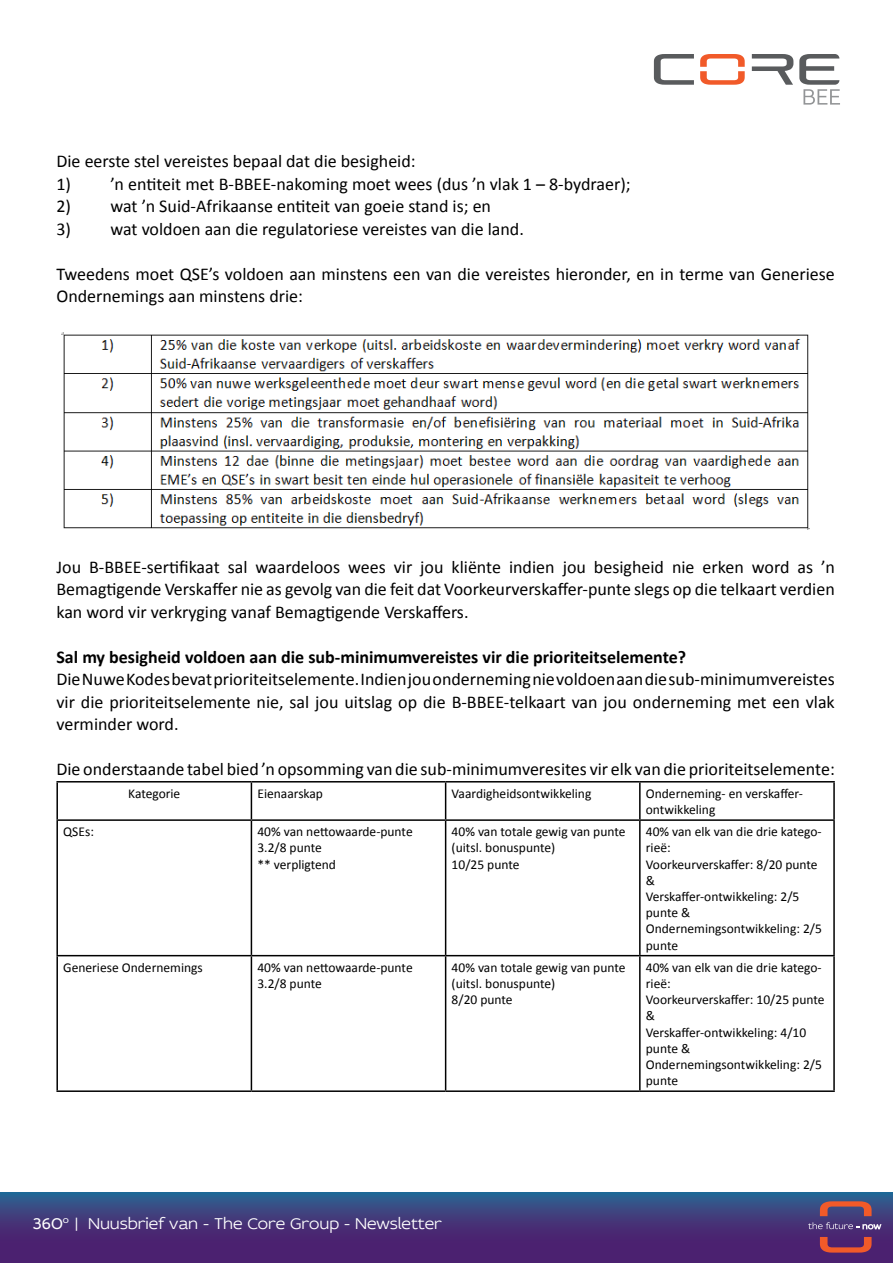
<style>
.page{position:relative;width:893px;height:1263px;background:#fff}
.page>*{position:absolute;margin:0;border:0;box-sizing:border-box;transform-origin:0 0}
.t1{font:18px/22.5px "Calibri";color:#000;text-align:justify}
.t2{font:700 18px "Calibri";color:#000}
.t3{font:300 16.5px "Idealist Sans";color:#fff}
.t4{font:13.5px/16.2px "Calibri";color:#000}
.s1{font-weight:400}
</style>
<div class="page">
<svg style="left:0;top:1193px;width:893px;height:70px;background:#423579"></svg>
<svg style="left:808px;top:1222px;width:73px;height:7px"></svg>
<svg style="left:820px;top:1201px;width:52px;height:15px"></svg>
<svg style="left:820px;top:1237px;width:52px;height:15px"></svg>
<hr style="left:56px;top:781px;width:195px;height:1px;background:#000">
<hr style="left:56px;top:782px;width:2px;height:37px;background:#000">
<hr style="left:251px;top:781px;width:195px;height:1px;background:#000">
<hr style="left:251px;top:782px;width:1px;height:37px;background:#000">
<hr style="left:446px;top:781px;width:194px;height:1px;background:#000">
<hr style="left:445px;top:782px;width:1px;height:37px;background:#000">
<hr style="left:640px;top:781px;width:195px;height:1px;background:#000">
<hr style="left:639px;top:782px;width:2px;height:37px;background:#000">
<hr style="left:833px;top:782px;width:2px;height:37px;background:#000">
<hr style="left:56px;top:819px;width:195px;height:2px;background:#000">
<hr style="left:56px;top:821px;width:2px;height:134px;background:#000">
<hr style="left:251px;top:819px;width:195px;height:2px;background:#000">
<hr style="left:251px;top:821px;width:1px;height:134px;background:#000">
<hr style="left:446px;top:819px;width:194px;height:2px;background:#000">
<hr style="left:445px;top:821px;width:1px;height:134px;background:#000">
<hr style="left:640px;top:819px;width:195px;height:2px;background:#000">
<hr style="left:639px;top:821px;width:2px;height:134px;background:#000">
<hr style="left:833px;top:821px;width:2px;height:134px;background:#000">
<hr style="left:56px;top:955px;width:195px;height:1px;background:#000">
<hr style="left:56px;top:956px;width:2px;height:134px;background:#000">
<hr style="left:251px;top:955px;width:195px;height:1px;background:#000">
<hr style="left:251px;top:956px;width:1px;height:134px;background:#000">
<hr style="left:446px;top:955px;width:194px;height:1px;background:#000">
<hr style="left:445px;top:956px;width:1px;height:134px;background:#000">
<hr style="left:640px;top:955px;width:195px;height:1px;background:#000">
<hr style="left:639px;top:956px;width:2px;height:134px;background:#000">
<hr style="left:833px;top:956px;width:2px;height:134px;background:#000">
<hr style="left:56px;top:1090px;width:195px;height:2px;background:#000">
<hr style="left:251px;top:1090px;width:195px;height:2px;background:#000">
<hr style="left:446px;top:1090px;width:194px;height:2px;background:#000">
<hr style="left:640px;top:1090px;width:195px;height:2px;background:#000">
<svg style="left:654px;top:54px;width:40px;height:31px"></svg>
<svg style="left:700px;top:54px;width:45px;height:31px"></svg>
<svg style="left:752px;top:54px;width:41px;height:31px"></svg>
<svg style="left:799px;top:54px;width:41px;height:51px"></svg>
<img style="left:62px;top:332px;width:748px;height:198px">
<p class="t1" style="left:56px;top:149px;width:361px">Die eerste stel vereistes bepaal dat die besigheid:</p>
<p class="t1" style="left:56px;top:172px;width:576px">1) ’n entiteit met B-BBEE-nakoming moet wees (dus ’n vlak 1 – 8-bydraer);</p>
<p class="t1" style="left:56px;top:194px;width:436px">2) wat ’n Suid-Afrikaanse entiteit van goeie stand is; en</p>
<p class="t1" style="left:56px;top:217px;width:469px">3) wat voldoen aan die regulatoriese vereistes van die land.</p>
<p class="t1" style="left:56px;top:262px;width:780px">Tweedens moet QSE’s voldoen aan minstens een van die vereistes hieronder, en in terme van Generiese<br>Ondernemings aan minstens drie:</p>
<p class="t1" style="left:56px;top:554px;width:780px">Jou B-BBEE-sertifikaat sal waardeloos wees vir jou kliënte indien jou besigheid nie erken word as ’n Bemagtigende Verskaffer nie as gevolg van die feit dat Voorkeurverskaffer-punte slegs op die telkaart verdien kan word vir verkryging vanaf Bemagtigende Verskaffers.</p>
<p class="t2" style="left:56px;top:645px;width:631px">Sal my besigheid voldoen aan die sub-minimumvereistes vir die prioriteitselemente?</p>
<p class="t1" style="left:56px;top:667px;width:780px">Die Nuwe Kodes bevat prioriteitselemente. Indien jou onderneming nie voldoen aan die sub-minimumvereistes vir die prioriteitselemente nie, sal jou uitslag op die B-BBEE-telkaart van jou onderneming met een vlak verminder word.</p>
<p class="t1" style="left:56px;top:757px;width:780px">Die onderstaande tabel bied ’n opsomming van die sub-minimumveresites vir elk van die prioriteitselemente:</p>
<p class="t4" style="left:128px;top:785px;width:54px">Kategorie</p>
<p class="t4" style="left:257px;top:785px;width:67px">Eienaarskap</p>
<p class="t4" style="left:452px;top:785px;width:141px">Vaardigheidsontwikkeling</p>
<p class="t4" style="left:646px;top:785px;width:159px">Onderneming- en verskaffer&shy;ontwikkeling</p>
<p class="t4" style="left:63px;top:823px;width:32px">QSEs:</p>
<p class="t4" style="left:257px;top:823px;width:157px">40% van nettowaarde-punte<br>3.2/8 punte<br>** verpligtend</p>
<p class="t4" style="left:452px;top:823px;width:175px">40% van totale gewig van punte (uitsl. bonuspunte)<br>10/25 punte</p>
<p class="t4" style="left:646px;top:823px;width:178px">40% van elk van die drie katego&shy;rieë:<br>Voorkeurverskaffer: 8/20 punte &amp;<br>Verskaffer-ontwikkeling: 2/5 punte &amp;<br>Ondernemingsontwikkeling: 2/5 punte</p>
<p class="t4" style="left:63px;top:958px;width:141px">Generiese Ondernemings</p>
<p class="t4" style="left:257px;top:958px;width:157px">40% van nettowaarde-punte<br>3.2/8 punte</p>
<p class="t4" style="left:452px;top:958px;width:175px">40% van totale gewig van punte (uitsl. bonuspunte)<br>8/20 punte</p>
<p class="t4" style="left:646px;top:958px;width:180px">40% van elk van die drie katego&shy;rieë:<br>Voorkeurverskaffer: 10/25 punte &amp;<br>Verskaffer-ontwikkeling: 4/10 punte &amp;<br>Ondernemingsontwikkeling: 2/5 punte</p>
<p class="t3" style="left:33px;top:1212px;width:411px"><span class="s1">360</span><sup>o</sup> | Nuusbrief van - The Core Group - Newsletter</p>
</div>
